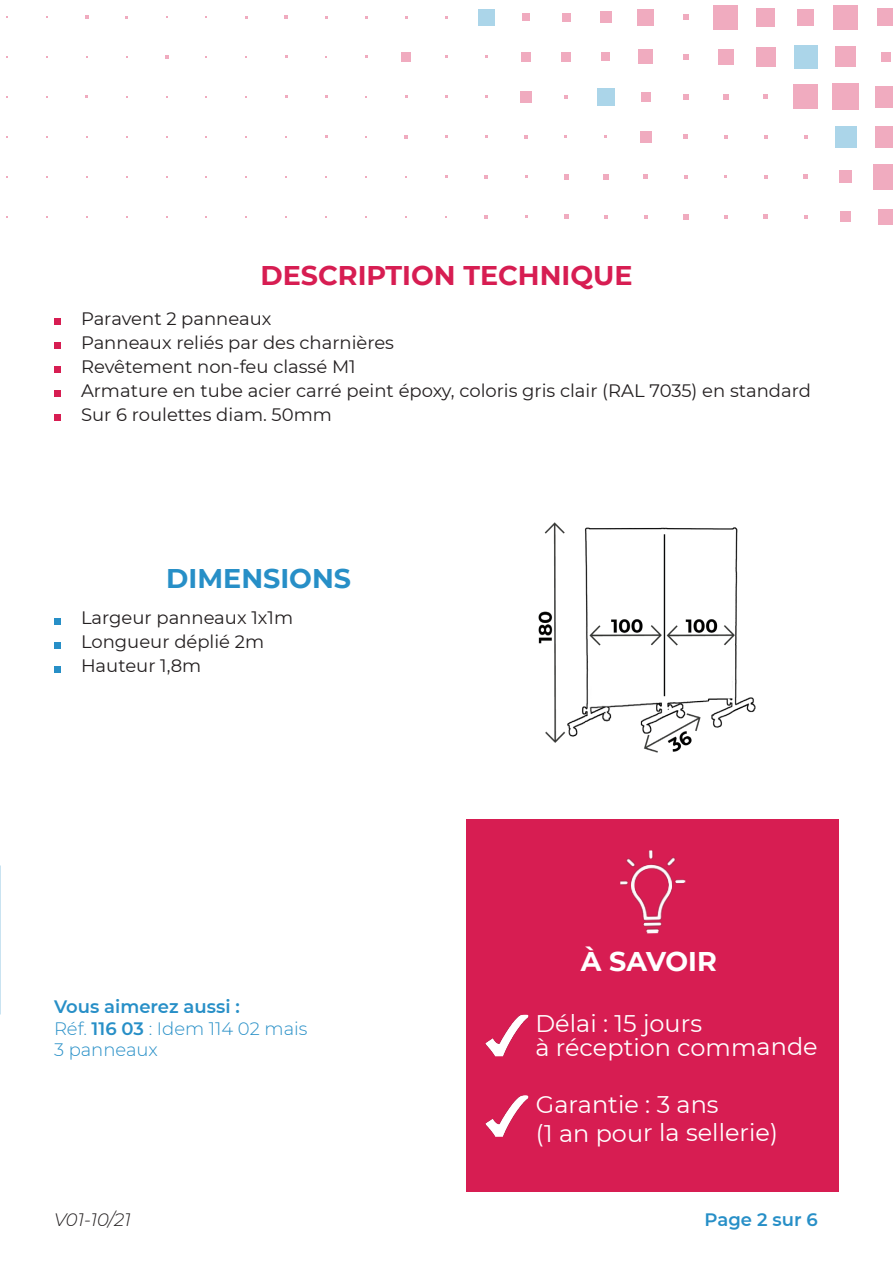
<style>
.page{position:relative;width:893px;height:1263px;background:#fff}
.page>*{position:absolute;margin:0;border:0;box-sizing:border-box;transform-origin:0 0}
.t1{font:700 27px "Montserrat";color:#d71d52}
.t2{font:700 27px "Montserrat";color:#278fc7}
.t3{font:700 27px "Montserrat";letter-spacing:-.005em;color:#fff}
.t4{font:24px "Montserrat";letter-spacing:-.005em;color:#fff}
.t5{font:18px "Montserrat";color:#231f20}
.TITRE_1{font:300 18px "Montserrat";color:#278fc7}
.TITRE_1-2{font:600 18px "Montserrat";color:#278fc7}
.t6{font:italic 300 18px "Montserrat";color:#231f20}
.s1{font-weight:600}
</style>
<div class="page">
<div style="left:878px;top:209px;width:14px;height:16px;background:#f0abbf"></div>
<div style="left:873px;top:164px;width:19px;height:25px;background:#f0abbf"></div>
<div style="left:875px;top:126px;width:17px;height:21px;background:#f0abbf"></div>
<div style="left:875px;top:86px;width:17px;height:22px;background:#f0abbf"></div>
<div style="left:881px;top:52px;width:9px;height:10px;background:#f0abbf"></div>
<div style="left:877px;top:8px;width:15px;height:18px;background:#f0abbf"></div>
<div style="left:840px;top:212px;width:11px;height:10px;background:#f0abbf"></div>
<div style="left:839px;top:171px;width:13px;height:12px;background:#f0abbf"></div>
<div style="left:835px;top:126px;width:21px;height:22px;background:#abd5e9"></div>
<div style="left:832px;top:84px;width:27px;height:26px;background:#f0abbf"></div>
<div style="left:835px;top:47px;width:21px;height:20px;background:#f0abbf"></div>
<div style="left:833px;top:5px;width:25px;height:24px;background:#f0abbf"></div>
<svg style="left:804px;top:215px;width:4px;height:4px"></svg>
<svg style="left:803px;top:175px;width:5px;height:4px"></svg>
<svg style="left:804px;top:135px;width:4px;height:4px"></svg>
<div style="left:793px;top:84px;width:25px;height:25px;background:#f0abbf"></div>
<div style="left:794px;top:45px;width:23px;height:24px;background:#abd5e9"></div>
<div style="left:797px;top:9px;width:17px;height:16px;background:#f0abbf"></div>
<svg style="left:763px;top:214px;width:5px;height:5px"></svg>
<svg style="left:764px;top:175px;width:4px;height:4px"></svg>
<svg style="left:764px;top:135px;width:4px;height:4px"></svg>
<svg style="left:764px;top:95px;width:4px;height:4px"></svg>
<div style="left:756px;top:47px;width:20px;height:20px;background:#f0abbf"></div>
<div style="left:756px;top:8px;width:19px;height:18px;background:#f0abbf"></div>
<svg style="left:724px;top:215px;width:3px;height:4px"></svg>
<svg style="left:724px;top:135px;width:3px;height:4px"></svg>
<svg style="left:723px;top:94px;width:5px;height:6px"></svg>
<div style="left:718px;top:49px;width:15px;height:16px;background:#f0abbf"></div>
<div style="left:713px;top:5px;width:25px;height:24px;background:#f0abbf"></div>
<svg style="left:683px;top:214px;width:5px;height:5px"></svg>
<svg style="left:684px;top:175px;width:4px;height:4px"></svg>
<svg style="left:684px;top:135px;width:4px;height:4px"></svg>
<svg style="left:683px;top:94px;width:5px;height:6px"></svg>
<svg style="left:683px;top:54px;width:5px;height:5px"></svg>
<svg style="left:683px;top:14px;width:6px;height:6px"></svg>
<svg style="left:644px;top:215px;width:4px;height:4px"></svg>
<svg style="left:644px;top:175px;width:4px;height:4px"></svg>
<div style="left:640px;top:131px;width:11px;height:11px;background:#f0abbf"></div>
<div style="left:641px;top:92px;width:9px;height:9px;background:#f0abbf"></div>
<div style="left:639px;top:50px;width:14px;height:14px;background:#f0abbf"></div>
<div style="left:638px;top:9px;width:16px;height:16px;background:#f0abbf"></div>
<svg style="left:604px;top:215px;width:4px;height:4px"></svg>
<svg style="left:603px;top:174px;width:6px;height:5px"></svg>
<div style="left:597px;top:88px;width:18px;height:18px;background:#abd5e9"></div>
<div style="left:602px;top:53px;width:8px;height:8px;background:#f0abbf"></div>
<div style="left:600px;top:11px;width:11px;height:12px;background:#f0abbf"></div>
<svg style="left:564px;top:214px;width:4px;height:5px"></svg>
<svg style="left:564px;top:174px;width:4px;height:5px"></svg>
<svg style="left:564px;top:95px;width:4px;height:4px"></svg>
<div style="left:561px;top:52px;width:9px;height:9px;background:#f0abbf"></div>
<div style="left:562px;top:13px;width:8px;height:8px;background:#f0abbf"></div>
<svg style="left:524px;top:135px;width:4px;height:3px"></svg>
<div style="left:520px;top:91px;width:12px;height:11px;background:#f0abbf"></div>
<div style="left:521px;top:52px;width:10px;height:10px;background:#f0abbf"></div>
<div style="left:522px;top:13px;width:8px;height:8px;background:#f0abbf"></div>
<svg style="left:484px;top:215px;width:4px;height:4px"></svg>
<svg style="left:484px;top:175px;width:4px;height:3px"></svg>
<div style="left:478px;top:9px;width:16px;height:16px;background:#abd5e9"></div>
<svg style="left:404px;top:135px;width:4px;height:4px"></svg>
<div style="left:401px;top:52px;width:10px;height:10px;background:#f0abbf"></div>
<svg style="left:285px;top:15px;width:3px;height:4px"></svg>
<svg style="left:165px;top:55px;width:3px;height:4px"></svg>
<svg style="left:85px;top:15px;width:3px;height:4px"></svg>
<svg style="left:54px;top:618px;width:6px;height:6px"></svg>
<svg style="left:54px;top:642px;width:6px;height:6px"></svg>
<svg style="left:54px;top:666px;width:6px;height:6px"></svg>
<div style="left:54px;top:318px;width:6px;height:7px;background:#d71d52"></div>
<div style="left:54px;top:342px;width:6px;height:7px;background:#d71d52"></div>
<div style="left:54px;top:366px;width:6px;height:7px;background:#d71d52"></div>
<div style="left:54px;top:390px;width:6px;height:7px;background:#d71d52"></div>
<div style="left:54px;top:414px;width:6px;height:7px;background:#d71d52"></div>
<div style="left:467px;top:820px;width:372px;height:372px;background:#d71d52"></div>
<img style="left:485px;top:1015px;width:43px;height:41px">
<img style="left:485px;top:1095px;width:43px;height:42px">
<img style="left:620px;top:850px;width:66px;height:84px">
<hr style="left:892px;top:81px;width:1px;height:119px;background:#d71d52">
<img style="left:538px;top:522px;width:218px;height:231px">
<p class="t1" style="left:260px;top:256px;width:374px">DESCRIPTION TECHNIQUE</p>
<p class="t5" style="left:81px;top:306px;width:192px">Paravent 2 panneaux</p>
<p class="t5" style="left:81px;top:330px;width:314px">Panneaux reliés par des charnières</p>
<p class="t5" style="left:81px;top:354px;width:276px">Revêtement non-feu classé M1</p>
<p class="t5" style="left:81px;top:378px;width:731px">Armature en tube acier carré peint époxy, coloris gris clair (RAL 7035) en standard</p>
<p class="t5" style="left:81px;top:402px;width:252px">Sur 6 roulettes diam. 50mm</p>
<p class="t2" style="left:166px;top:559px;width:186px">DIMENSIONS</p>
<p class="t5" style="left:81px;top:606px;width:214px">Largeur panneaux 1x1m</p>
<p class="t5" style="left:81px;top:630px;width:185px">Longueur déplié 2m</p>
<p class="t5" style="left:81px;top:654px;width:122px">Hauteur 1,8m</p>
<p class="TITRE_1-2" style="left:54px;top:994px;width:187px">Vous aimerez aussi :</p>
<p class="TITRE_1" style="left:54px;top:1016px;width:255px">Réf. <span class="s1">116 03</span> : Idem 114 02 mais</p>
<p class="TITRE_1" style="left:54px;top:1038px;width:105px">3 panneaux</p>
<p class="t3" style="left:581px;top:942px;width:138px">À SAVOIR</p>
<p class="t4" style="left:535px;top:1007px;width:168px">Délai : 15 jours</p>
<p class="t4" style="left:535px;top:1031px;width:284px">à réception commande</p>
<p class="t4" style="left:536px;top:1088px;width:184px">Garantie : 3 ans</p>
<p class="t4" style="left:536px;top:1116px;width:244px">(1 an pour la sellerie)</p>
<p class="t6" style="left:54px;top:1208px;width:78px">V01-10/21</p>
<p class="TITRE_1-2" style="left:705px;top:1207px;width:115px">Page 2 sur 6</p>
</div>
